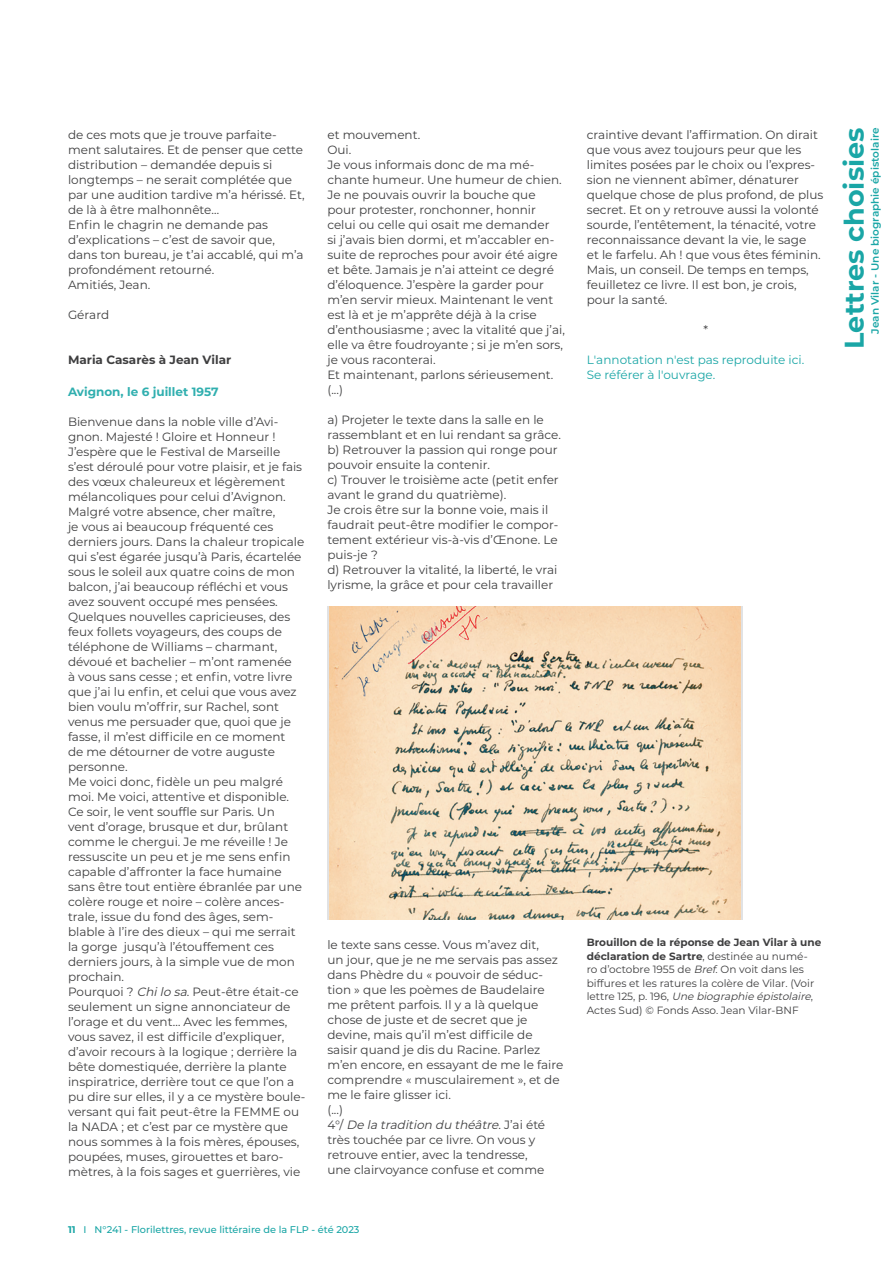
<style>
.page{position:relative;width:893px;height:1263px;background:#fff}
.page>*{position:absolute;margin:0;border:0;box-sizing:border-box;transform-origin:0 0}
.PAGE_EN_COURS_rubriq{font:700 27px "Montserrat";color:#1aa6a6}
.TEXTE_COURANT_petit{font:12px/15px "Montserrat";color:#3e3e3f}
.EXTRAITS_CHOISIS_tit{font:12px/15px "Montserrat";color:#1aa6a6}
.EXTRAITS_CHOISIS-tit{font:700 12px "Montserrat";color:#3e3e3f}
.TEXTE_COURANT_petit-2{font:700 12px "Montserrat";color:#30afaf}
.LEGENDE_ferré_à_gauc{font:10.5px/13.5px "Montserrat";color:#3e3e3f}
.PAGE_EN_COURS_titre{font:600 10.5px "Montserrat";color:#1aa6a6}
.t1{font:500 9.75px "Montserrat";color:#1aa6a6}
.s1{font-style:italic}
.s2{font-weight:700}
</style>
<div class="page">
<img style="left:329px;top:606px;width:411px;height:314px">
<p class="TEXTE_COURANT_petit" style="left:68px;top:127px;width:238px">de ces mots que je trouve parfaite&shy;ment salutaires. Et de penser que cette distribution – demandée depuis si longtemps – ne serait complétée que par une audition tardive m’a hérissé. Et, de là à être malhonnête…</p>
<p class="TEXTE_COURANT_petit" style="left:68px;top:217px;width:237px">Enfin le chagrin ne demande pas d’explications – c’est de savoir que, dans ton bureau, je t’ai accablé, qui m’a profondément retourné.</p>
<p class="TEXTE_COURANT_petit" style="left:68px;top:277px;width:84px">Amitiés, Jean.</p>
<p class="TEXTE_COURANT_petit" style="left:68px;top:307px;width:43px">Gérard</p>
<p class="EXTRAITS_CHOISIS-tit" style="left:68px;top:351px;width:165px">Maria Casarès à Jean Vilar</p>
<p class="TEXTE_COURANT_petit-2" style="left:68px;top:383px;width:152px">Avignon, le 6 juillet 1957</p>
<p class="TEXTE_COURANT_petit" style="left:68px;top:414px;width:212px">Bienvenue dans la noble ville d’Avi&shy;gnon. Majesté ! Gloire et Honneur !</p>
<p class="TEXTE_COURANT_petit" style="left:68px;top:444px;width:236px">J’espère que le Festival de Marseille s’est déroulé pour votre plaisir, et je fais des vœux chaleureux et légèrement mélancoliques pour celui d’Avignon.</p>
<p class="TEXTE_COURANT_petit" style="left:68px;top:504px;width:238px">Malgré votre absence, cher maître,<br>je vous ai beaucoup fréquenté ces derniers jours. Dans la chaleur tropicale qui s’est égarée jusqu’à Paris, écartelée sous le soleil aux quatre coins de mon balcon, j’ai beaucoup réfléchi et vous avez souvent occupé mes pensées.<br>Quelques nouvelles capricieuses, des feux follets voyageurs, des coups de téléphone de Williams – charmant, dévoué et bachelier – m’ont ramenée<br>à vous sans cesse ; et enfin, votre livre que j’ai lu enfin, et celui que vous avez bien voulu m’offrir, sur Rachel, sont venus me persuader que, quoi que je fasse, il m’est difficile en ce moment<br>de me détourner de votre auguste personne.</p>
<p class="TEXTE_COURANT_petit" style="left:68px;top:774px;width:223px">Me voici donc, fidèle un peu malgré moi. Me voici, attentive et disponible.</p>
<p class="TEXTE_COURANT_petit" style="left:68px;top:804px;width:236px">Ce soir, le vent souffle sur Paris. Un vent d’orage, brusque et dur, brûlant comme le chergui. Je me réveille ! Je ressuscite un peu et je me sens enfin capable d’affronter la face humaine sans être tout entière ébranlée par une colère rouge et noire – colère ances&shy;trale, issue du fond des âges, sem&shy;blable à l’ire des dieux – qui me serrait la gorge jusqu’à l’étouffement ces derniers jours, à la simple vue de mon prochain.</p>
<p class="TEXTE_COURANT_petit" style="left:68px;top:984px;width:239px">Pourquoi ? <span class="s1">Chilo sa</span>. Peut-être était-ce seulement un signe annonciateur de l’orage et du vent… Avec les femmes, vous savez, il est difficile d’expliquer, d’avoir recours à la logique ; derrière la bête domestiquée, derrière la plante inspiratrice, derrière tout ce que l’on a pu dire sur elles, il y a ce mystère boule&shy;versant qui fait peut-être la FEMME ou la NADA ; et c’est par ce mystère que nous sommes à la fois mères, épouses, poupées, muses, girouettes et baro&shy;mètres, à la fois sages et guerrières, vie</p>
<p class="TEXTE_COURANT_petit" style="left:327px;top:127px;width:94px">et mouvement.</p>
<p class="TEXTE_COURANT_petit" style="left:327px;top:142px;width:25px">Oui.</p>
<p class="TEXTE_COURANT_petit" style="left:327px;top:157px;width:239px">Je vous informais donc de ma mé&shy;chante humeur. Une humeur de chien.<br>Je ne pouvais ouvrir la bouche que pour protester, ronchonner, honnir celui ou celle qui osait me demander<br>si j’avais bien dormi, et m’accabler en&shy;suite de reproches pour avoir été aigre et bête. Jamais je n’ai atteint ce degré d’éloquence. J’espère la garder pour m’en servir mieux. Maintenant le vent est là et je m’apprête déjà à la crise d’enthousiasme ; avec la vitalité que j’ai, elle va être foudroyante ; si je m’en sors, je vous raconterai.</p>
<p class="TEXTE_COURANT_petit" style="left:327px;top:367px;width:227px">Et maintenant, parlons sérieusement.</p>
<p class="TEXTE_COURANT_petit" style="left:327px;top:382px;width:17px">(...)</p>
<p class="TEXTE_COURANT_petit" style="left:327px;top:412px;width:235px">a) Projeter le texte dans la salle en le rassemblant et en lui rendant sa grâce.</p>
<p class="TEXTE_COURANT_petit" style="left:327px;top:442px;width:232px">b) Retrouver la passion qui ronge pour pouvoir ensuite la contenir.</p>
<p class="TEXTE_COURANT_petit" style="left:327px;top:472px;width:233px">c) Trouver le troisième acte (petit enfer avant le grand du quatrième).</p>
<p class="TEXTE_COURANT_petit" style="left:327px;top:502px;width:232px">Je crois être sur la bonne voie, mais il faudrait peut-être modifier le compor&shy;tement extérieur vis-à-vis d’Œnone. Le puis-je ?</p>
<p class="TEXTE_COURANT_petit" style="left:327px;top:562px;width:231px">d) Retrouver la vitalité, la liberté, le vrai lyrisme, la grâce et pour cela travailler</p>
<p class="TEXTE_COURANT_petit" style="left:327px;top:937px;width:237px">le texte sans cesse. Vous m’avez dit,<br>un jour, que je ne me servais pas assez dans Phèdre du « pouvoir de séduc&shy;tion » que les poèmes de Baudelaire me prêtent parfois. Il y a là quelque chose de juste et de secret que je devine, mais qu’il m’est difficile de saisir quand je dis du Racine. Parlez m’en encore, en essayant de me le faire comprendre « musculairement », et de me le faire glisser ici.</p>
<p class="TEXTE_COURANT_petit" style="left:327px;top:1102px;width:17px">(...)</p>
<p class="TEXTE_COURANT_petit" style="left:327px;top:1117px;width:219px">4 °/ <span class="s1">De la tradition du théâtre</span>. J ’ a i é t é très touchée par ce livre. On vous y retrouve entier, avec la tendresse, une clairvoyance confuse et comme</p>
<p class="t1" style="left:68px;top:1223px;width:293px"><span class="s2">11</span> I N°241 - Florilettres, revue littéraire de la FLP - été 2023</p>
<p class="TEXTE_COURANT_petit" style="left:587px;top:127px;width:238px">craintive devant l’affirmation. On dirait que vous avez toujours peur que les limites posées par le choix ou l’expres&shy;sion ne viennent abîmer, dénaturer quelque chose de plus profond, de plus secret. Et on y retrouve aussi la volonté sourde, l’entêtement, la ténacité, votre reconnaissance devant la vie, le sage<br>et le farfelu. Ah ! que vous êtes féminin.<br>Mais, un conseil. De temps en temps, feuilletez ce livre. Il est bon, je crois, pour la santé.</p>
<p class="TEXTE_COURANT_petit" style="left:704px;top:322px;width:6px">*</p>
<p class="EXTRAITS_CHOISIS_tit" style="left:587px;top:352px;width:219px">L'annotation n'est pas reproduite ici.<br>Se référer à l'ouvrage.</p>
<p class="PAGE_EN_COURS_rubriq" style="left:835px;top:349px;width:223px;rotate:-90deg">Lettres choisies</p>
<p class="PAGE_EN_COURS_titre" style="left:868px;top:333px;width:207px;rotate:-90deg">Jean Vilar - Une biographie épistolaire</p>
<p class="LEGENDE_ferré_à_gauc" style="left:587px;top:935px;width:236px"><span class="s2">Brouillon de la réponse de Jean Vilar à une déclaration de Sartre</span>, destinée au numé-<br>ro d’octobre 1955 de <span class="s1">Bref</span>. On voit dans les biffures et les ratures la colère de Vilar. (Voir<br>l e tt r e 1 25 , p . 1 9 6 , <span class="s1">Une biographie épistolaire</span>, Actes Sud) © Fonds Asso. Jean Vilar-BNF</p>
</div>
